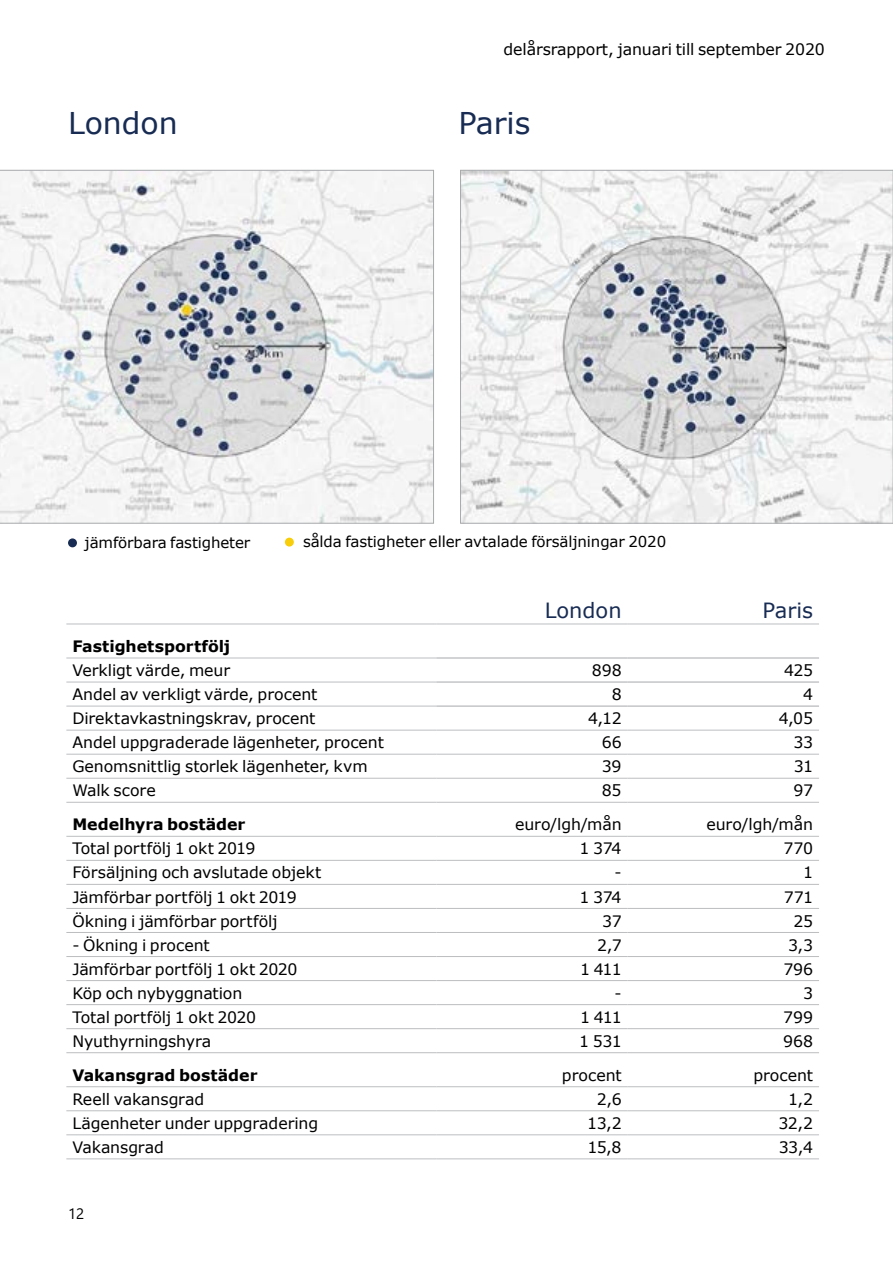
<style>
.page{position:relative;width:893px;height:1263px;background:#fff}
.page>*{position:absolute;margin:0;border:0;box-sizing:border-box;transform-origin:0 0}
.t1{font:30px "Verdana";color:#172b53}
.t2{font:21px "Verdana";color:#172b53}
.t3{font:15.75px "Verdana";letter-spacing:-.005em;color:#000}
.t4{font:700 15.75px "Verdana";letter-spacing:-.005em;color:#000}
.t5{font:15px "Verdana";letter-spacing:-.005em;color:#000}
.t6{font:15px "Segoe UI";color:#000}
</style>
<div class="page">
<div style="left:68px;top:538px;width:9px;height:9px;background:#172b53;border-radius:50%"></div>
<hr style="left:66px;top:754px;width:370px;height:1px;background:#bcbec0">
<hr style="left:66px;top:778px;width:370px;height:1px;background:#bcbec0">
<hr style="left:66px;top:802px;width:370px;height:1px;background:#bcbec0">
<hr style="left:66px;top:836px;width:370px;height:1px;background:#bcbec0">
<hr style="left:66px;top:932px;width:370px;height:1px;background:#bcbec0">
<hr style="left:66px;top:956px;width:370px;height:1px;background:#bcbec0">
<hr style="left:66px;top:1158px;width:370px;height:1px;background:#bcbec0">
<hr style="left:66px;top:624px;width:370px;height:1px;background:#bcbec0">
<hr style="left:436px;top:624px;width:192px;height:1px;background:#bcbec0">
<hr style="left:628px;top:624px;width:191px;height:1px;background:#bcbec0">
<hr style="left:66px;top:658px;width:370px;height:1px;background:#bcbec0">
<hr style="left:66px;top:682px;width:370px;height:1px;background:#bcbec0">
<hr style="left:66px;top:706px;width:370px;height:1px;background:#bcbec0">
<hr style="left:66px;top:730px;width:370px;height:1px;background:#bcbec0">
<hr style="left:66px;top:860px;width:370px;height:1px;background:#bcbec0">
<hr style="left:66px;top:884px;width:370px;height:1px;background:#bcbec0">
<hr style="left:66px;top:908px;width:370px;height:1px;background:#bcbec0">
<hr style="left:66px;top:980px;width:370px;height:1px;background:#bcbec0">
<hr style="left:66px;top:1004px;width:370px;height:1px;background:#bcbec0">
<hr style="left:66px;top:1028px;width:370px;height:1px;background:#bcbec0">
<hr style="left:66px;top:1052px;width:370px;height:1px;background:#bcbec0">
<hr style="left:66px;top:1086px;width:370px;height:1px;background:#bcbec0">
<hr style="left:66px;top:1110px;width:370px;height:1px;background:#bcbec0">
<hr style="left:66px;top:1134px;width:370px;height:1px;background:#bcbec0">
<hr style="left:436px;top:658px;width:192px;height:1px;background:#a7a9ac">
<hr style="left:628px;top:658px;width:191px;height:1px;background:#a7a9ac">
<hr style="left:436px;top:682px;width:192px;height:1px;background:#a7a9ac">
<hr style="left:628px;top:682px;width:191px;height:1px;background:#a7a9ac">
<hr style="left:436px;top:706px;width:192px;height:1px;background:#a7a9ac">
<hr style="left:628px;top:706px;width:191px;height:1px;background:#a7a9ac">
<hr style="left:436px;top:730px;width:192px;height:1px;background:#bcbec0">
<hr style="left:628px;top:730px;width:191px;height:1px;background:#bcbec0">
<hr style="left:436px;top:754px;width:192px;height:1px;background:#bcbec0">
<hr style="left:628px;top:754px;width:191px;height:1px;background:#bcbec0">
<hr style="left:436px;top:778px;width:192px;height:1px;background:#bcbec0">
<hr style="left:628px;top:778px;width:191px;height:1px;background:#bcbec0">
<hr style="left:436px;top:802px;width:192px;height:1px;background:#bcbec0">
<hr style="left:628px;top:802px;width:191px;height:1px;background:#bcbec0">
<hr style="left:436px;top:836px;width:192px;height:1px;background:#bcbec0">
<hr style="left:628px;top:836px;width:191px;height:1px;background:#bcbec0">
<hr style="left:436px;top:860px;width:192px;height:1px;background:#bcbec0">
<hr style="left:628px;top:860px;width:191px;height:1px;background:#bcbec0">
<hr style="left:436px;top:884px;width:192px;height:1px;background:#bcbec0">
<hr style="left:628px;top:884px;width:191px;height:1px;background:#bcbec0">
<hr style="left:436px;top:908px;width:192px;height:1px;background:#bcbec0">
<hr style="left:628px;top:908px;width:191px;height:1px;background:#bcbec0">
<hr style="left:436px;top:932px;width:192px;height:1px;background:#bcbec0">
<hr style="left:628px;top:932px;width:191px;height:1px;background:#bcbec0">
<hr style="left:436px;top:956px;width:192px;height:1px;background:#bcbec0">
<hr style="left:628px;top:956px;width:191px;height:1px;background:#bcbec0">
<hr style="left:436px;top:980px;width:192px;height:1px;background:#bcbec0">
<hr style="left:628px;top:980px;width:191px;height:1px;background:#bcbec0">
<hr style="left:436px;top:1004px;width:192px;height:1px;background:#bcbec0">
<hr style="left:628px;top:1004px;width:191px;height:1px;background:#bcbec0">
<hr style="left:436px;top:1028px;width:192px;height:1px;background:#bcbec0">
<hr style="left:628px;top:1028px;width:191px;height:1px;background:#bcbec0">
<hr style="left:436px;top:1052px;width:192px;height:1px;background:#bcbec0">
<hr style="left:628px;top:1052px;width:191px;height:1px;background:#bcbec0">
<hr style="left:436px;top:1086px;width:192px;height:1px;background:#bcbec0">
<hr style="left:628px;top:1086px;width:191px;height:1px;background:#bcbec0">
<hr style="left:436px;top:1110px;width:192px;height:1px;background:#bcbec0">
<hr style="left:628px;top:1110px;width:191px;height:1px;background:#bcbec0">
<hr style="left:436px;top:1134px;width:192px;height:1px;background:#bcbec0">
<hr style="left:628px;top:1134px;width:191px;height:1px;background:#bcbec0">
<hr style="left:436px;top:1158px;width:192px;height:1px;background:#bcbec0">
<hr style="left:628px;top:1158px;width:191px;height:1px;background:#bcbec0">
<img style="left:462px;top:172px;width:429px;height:349px">
<svg style="left:0;top:170px;width:434px;height:353px"></svg>
<svg style="left:892px;top:170px;width:1px;height:353px"></svg>
<div style="left:285px;top:538px;width:9px;height:9px;background:#f8ce0a;border-radius:50%"></div>
<p class="t3" style="left:504px;top:38px;width:323px">delårsrapport, januari till september 2020</p>
<h1 class="t1" style="left:68px;top:102px;width:111px">London</h1>
<h1 class="t1" style="left:458px;top:102px;width:74px">Paris</h1>
<p class="t5" style="left:85px;top:532px;width:167px">jämförbara fastigheter</p>
<p class="t5" style="left:303px;top:531px;width:365px">sålda fastigheter eller avtalade försäljningar 2020</p>
<h2 class="t2" style="left:545px;top:596px;width:78px">London</h2>
<h2 class="t2" style="left:763px;top:596px;width:52px">Paris</h2>
<p class="t4" style="left:72px;top:635px;width:159px">Fastighetsportfölj</p>
<p class="t3" style="left:72px;top:659px;width:159px">Verkligt värde, meur</p>
<p class="t3" style="left:592px;top:659px;width:31px">898</p>
<p class="t3" style="left:784px;top:659px;width:30px">425</p>
<p class="t3" style="left:72px;top:683px;width:246px">Andel av verkligt värde, procent</p>
<p class="t3" style="left:612px;top:683px;width:12px">8</p>
<p class="t3" style="left:803px;top:683px;width:12px">4</p>
<p class="t3" style="left:72px;top:708px;width:245px">Direktavkastningskrav, procent</p>
<p class="t3" style="left:588px;top:708px;width:35px">4,12</p>
<p class="t3" style="left:779px;top:708px;width:36px">4,05</p>
<p class="t3" style="left:72px;top:732px;width:313px">Andel uppgraderade lägenheter, procent</p>
<p class="t3" style="left:602px;top:732px;width:21px">66</p>
<p class="t3" style="left:793px;top:732px;width:21px">33</p>
<p class="t3" style="left:72px;top:756px;width:297px">Genomsnittlig storlek lägenheter, kvm</p>
<p class="t3" style="left:602px;top:756px;width:21px">39</p>
<p class="t3" style="left:794px;top:756px;width:21px">31</p>
<p class="t3" style="left:72px;top:780px;width:85px">Walk score</p>
<p class="t3" style="left:602px;top:780px;width:21px">85</p>
<p class="t3" style="left:794px;top:780px;width:21px">97</p>
<p class="t4" style="left:72px;top:813px;width:175px">Medelhyra bostäder</p>
<p class="t3" style="left:515px;top:814px;width:108px">euro/lgh/mån</p>
<p class="t3" style="left:706px;top:814px;width:108px">euro/lgh/mån</p>
<p class="t3" style="left:72px;top:838px;width:185px">Total portfölj 1 okt 2019</p>
<p class="t3" style="left:579px;top:838px;width:44px">1 374</p>
<p class="t3" style="left:784px;top:838px;width:31px">770</p>
<p class="t3" style="left:72px;top:862px;width:251px">Försäljning och avslutade objekt</p>
<p class="t3" style="left:614px;top:862px;width:9px">-</p>
<p class="t3" style="left:803px;top:862px;width:12px">1</p>
<p class="t3" style="left:72px;top:886px;width:226px">Jämförbar portfölj 1 okt 2019</p>
<p class="t3" style="left:579px;top:886px;width:44px">1 374</p>
<p class="t3" style="left:784px;top:886px;width:31px">771</p>
<p class="t3" style="left:72px;top:910px;width:207px">Ökning i jämförbar portfölj</p>
<p class="t3" style="left:602px;top:910px;width:21px">37</p>
<p class="t3" style="left:793px;top:910px;width:21px">25</p>
<p class="t3" style="left:72px;top:934px;width:139px">- Ökning i procent</p>
<p class="t3" style="left:597px;top:934px;width:26px">2,7</p>
<p class="t3" style="left:788px;top:934px;width:26px">3,3</p>
<p class="t3" style="left:72px;top:958px;width:227px">Jämförbar portfölj 1 okt 2020</p>
<p class="t3" style="left:580px;top:958px;width:43px">1 411</p>
<p class="t3" style="left:783px;top:958px;width:31px">796</p>
<p class="t3" style="left:72px;top:982px;width:171px">Köp och nybyggnation</p>
<p class="t3" style="left:614px;top:982px;width:9px">-</p>
<p class="t3" style="left:803px;top:982px;width:12px">3</p>
<p class="t3" style="left:72px;top:1006px;width:185px">Total portfölj 1 okt 2020</p>
<p class="t3" style="left:580px;top:1006px;width:43px">1 411</p>
<p class="t3" style="left:783px;top:1006px;width:31px">799</p>
<p class="t3" style="left:72px;top:1030px;width:140px">Nyuthyrningshyra</p>
<p class="t3" style="left:579px;top:1030px;width:44px">1 531</p>
<p class="t3" style="left:783px;top:1030px;width:31px">968</p>
<p class="t4" style="left:72px;top:1064px;width:187px">Vakansgrad bostäder</p>
<p class="t3" style="left:562px;top:1064px;width:61px">procent</p>
<p class="t3" style="left:753px;top:1064px;width:61px">procent</p>
<p class="t3" style="left:72px;top:1088px;width:133px">Reell vakansgrad</p>
<p class="t3" style="left:597px;top:1088px;width:26px">2,6</p>
<p class="t3" style="left:788px;top:1088px;width:26px">1,2</p>
<p class="t3" style="left:72px;top:1112px;width:247px">Lägenheter under uppgradering</p>
<p class="t3" style="left:587px;top:1112px;width:36px">13,2</p>
<p class="t3" style="left:778px;top:1112px;width:36px">32,2</p>
<p class="t3" style="left:72px;top:1136px;width:93px">Vakansgrad</p>
<p class="t3" style="left:587px;top:1136px;width:36px">15,8</p>
<p class="t3" style="left:779px;top:1136px;width:36px">33,4</p>
<p class="t6" style="left:68px;top:1200px;width:18px">12</p>
</div>
